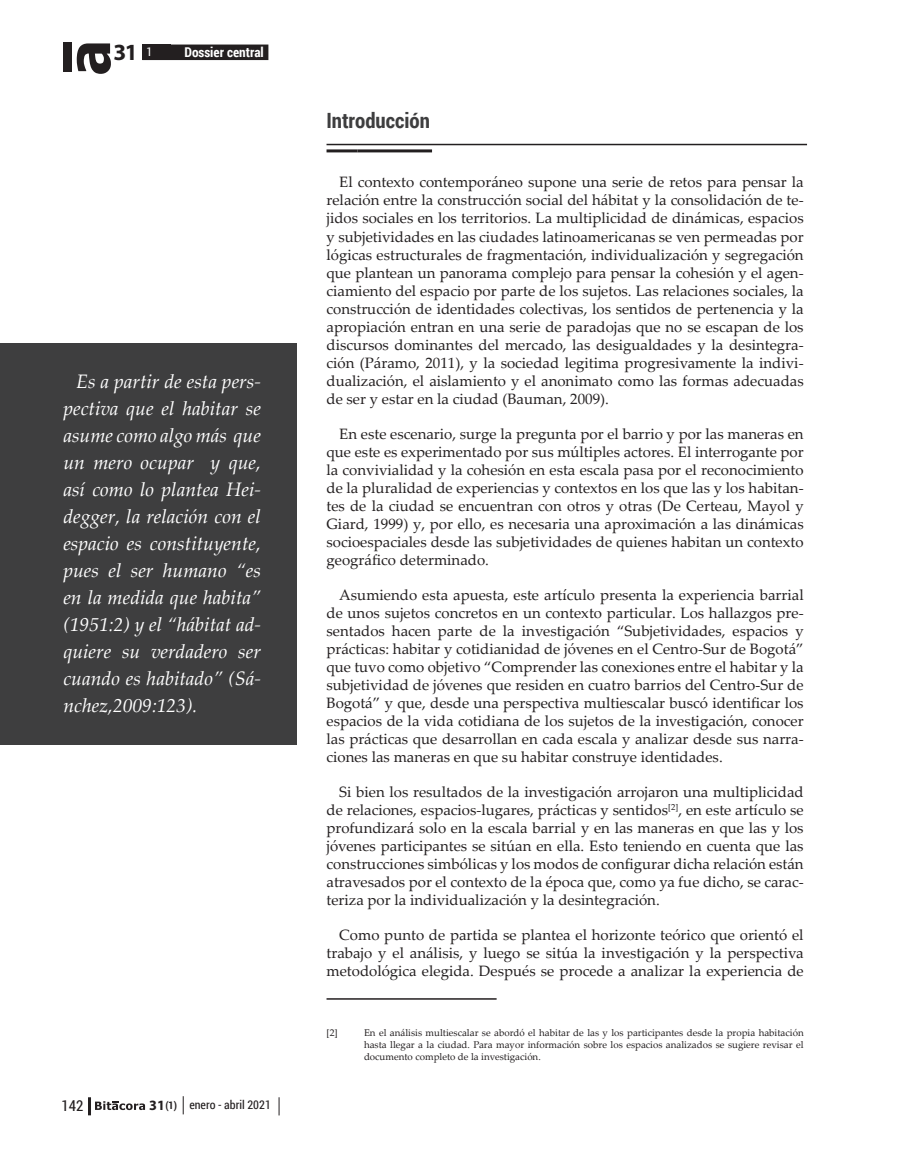
<style>
.page{position:relative;width:910px;height:1166px;background:#fff}
.page>*{position:absolute;margin:0;border:0;box-sizing:border-box;transform-origin:0 0}
.t1{font:700 23.25px "Myriad Pro";color:#231f20}
.SubTITULO{font:700 21px "Roboto Condensed";color:#3e3e3f}
.DESTACADo_intro{font:italic 19.5px/27px "Palatino Linotype";color:#fff;text-align:justify}
.CorridoGRAL{font:15px/18px "Palatino Linotype";color:#231f20;text-align:justify}
.t2{font:15px "Roboto Condensed";color:#231f20}
.t3{font:700 13.5px "Roboto Condensed";color:#fff}
.t4{font:12px "Roboto Condensed";color:#231f20}
.t5{font:700 10.5px "Roboto Condensed";color:#231f20}
.Foot_NoteText{font:9.75px/11.7px "Palatino Linotype";color:#231f20;text-align:justify}
.s1{font-family:"Roboto Condensed";font-weight:400;font-size:12px;color:#fff}
.s2{font-family:"Myriad Pro";font-size:14.25px}
</style>
<div class="page">
<hr style="left:88px;top:1096px;width:3px;height:18px;background:#231f20">
<svg style="left:170px;top:45px;width:98px;height:15px"></svg>
<svg style="left:183px;top:1096px;width:1px;height:17px"></svg>
<svg style="left:95px;top:1101px;width:50px;height:8px"></svg>
<div style="left:142px;top:45px;width:28px;height:15px;background:#231f20"></div>
<div style="left:63px;top:43px;width:9px;height:29px;background:#231f20"></div>
<svg style="left:77px;top:43px;width:34px;height:31px"></svg>
<svg style="left:279px;top:1097px;width:1px;height:18px"></svg>
<div style="left:0;top:343px;width:297px;height:401px;background:#3e3e3f"></div>
<hr style="left:327px;top:144px;width:480px;height:1px;background:#231f20">
<hr style="left:357px;top:149px;width:75px;height:3px;background:#231f20">
<hr style="left:327px;top:149px;width:30px;height:3px;background:#231f20">
<hr style="left:327px;top:997px;width:170px;height:2px;background:#231f20">
<h1 class="t1" style="left:114px;top:37px;width:40px">31 <span class="s1">1</span></h1>
<p class="t3" style="left:184px;top:43px;width:81px">Dossier central</p>
<p class="DESTACADo_intro" style="left:63px;top:366px;width:199px;text-indent:13px">Es a partir de esta pers&shy;pectiva que el habitar se asume como algo más que un mero ocupar y que, así como lo plantea Hei&shy;degger, la relación con el espacio es constituyente, pues el ser humano “es en la medida que habita” (1951:2) y el “hábitat ad&shy;quiere su verdadero ser cuando es habitado” (Sá&shy;nchez,2009:123).</p>
<p class="t2" style="left:62px;top:1095px;width:23px">142</p>
<p class="t5" style="left:149px;top:1097px;width:29px"><span class="s2">31</span>(1)</p>
<p class="t4" style="left:189px;top:1096px;width:83px">enero - abril 2021</p>
<p class="SubTITULO" style="left:327px;top:106px;width:105px">Introducción</p>
<p class="CorridoGRAL" style="left:327px;top:173px;width:479px;text-indent:13px">El contexto contemporáneo supone una serie de retos para pensar la relación entre la construcción social del hábitat y la consolidación de te&shy;jidos sociales en los territorios. La multiplicidad de dinámicas, espacios y subjetividades en las ciudades latinoamericanas se ven permeadas por lógicas estructurales de fragmentación, individualización y segregación que plantean un panorama complejo para pensar la cohesión y el agen&shy;ciamiento del espacio por parte de los sujetos. Las relaciones sociales, la construcción de identidades colectivas, los sentidos de pertenencia y la apropiación entran en una serie de paradojas que no se escapan de los discursos dominantes del mercado, las desigualdades y la desintegra&shy;ción (Páramo, 2011), y la sociedad legitima progresivamente la indivi&shy;dualización, el aislamiento y el anonimato como las formas adecuadas de ser y estar en la ciudad (Bauman, 2009).</p>
<p class="CorridoGRAL" style="left:327px;top:424px;width:479px;text-indent:13px">En este escenario, surge la pregunta por el barrio y por las maneras en que este es experimentado por sus múltiples actores. El interrogante por la convivialidad y la cohesión en esta escala pasa por el reconocimiento de la pluralidad de experiencias y contextos en los que las y los habitan&shy;tes de la ciudad se encuentran con otros y otras (De Certeau, Mayol y Giard, 1999) y, por ello, es necesaria una aproximación a las dinámicas socioespaciales desde las subjetividades de quienes habitan un contexto geográfico determinado.</p>
<p class="CorridoGRAL" style="left:327px;top:585px;width:479px;text-indent:13px">Asumiendo esta apuesta, este artículo presenta la experiencia barrial de unos sujetos concretos en un contexto particular. Los hallazgos pre&shy;sentados hacen parte de la investigación “Subjetividades, espacios y prácticas: habitar y cotidianidad de jóvenes en el Centro-Sur de Bogotá” que tuvo como objetivo “Comprender las conexiones entre el habitar y la subjetividad de jóvenes que residen en cuatro barrios del Centro-Sur de Bogotá” y que, desde una perspectiva multiescalar buscó identificar los espacios de la vida cotidiana de los sujetos de la investigación, conocer las prácticas que desarrollan en cada escala y analizar desde sus narra&shy;ciones las maneras en que su habitar construye identidades.</p>
<p class="CorridoGRAL" style="left:327px;top:782px;width:479px;text-indent:13px">Si bien los resultados de la investigación arrojaron una multiplicidad de relaciones, espacios-lugares, prácticas y sentidos<sup>[2]</sup>, en este artículo se profundizará solo en la escala barrial y en las maneras en que las y los jóvenes participantes se sitúan en ella. Esto teniendo en cuenta que las construcciones simbólicas y los modos de configurar dicha relación están atravesados por el contexto de la época que, como ya fue dicho, se carac&shy;teriza por la individualización y la desintegración.</p>
<p class="CorridoGRAL" style="left:327px;top:925px;width:479px;text-indent:13px">Como punto de partida se plantea el horizonte teórico que orientó el trabajo y el análisis, y luego se sitúa la investigación y la perspectiva metodológica elegida. Después se procede a analizar la experiencia de</p>
<p class="Foot_NoteText" style="left:327px;top:1026px;width:13px">[2]</p>
<p class="Foot_NoteText" style="left:364px;top:1026px;width:441px">En el análisis multiescalar se abordó el habitar de las y los participantes desde la propia habitación hasta llegar a la ciudad. Para mayor información sobre los espacios analizados se sugiere revisar el documento completo de la investigación.</p>
</div>
